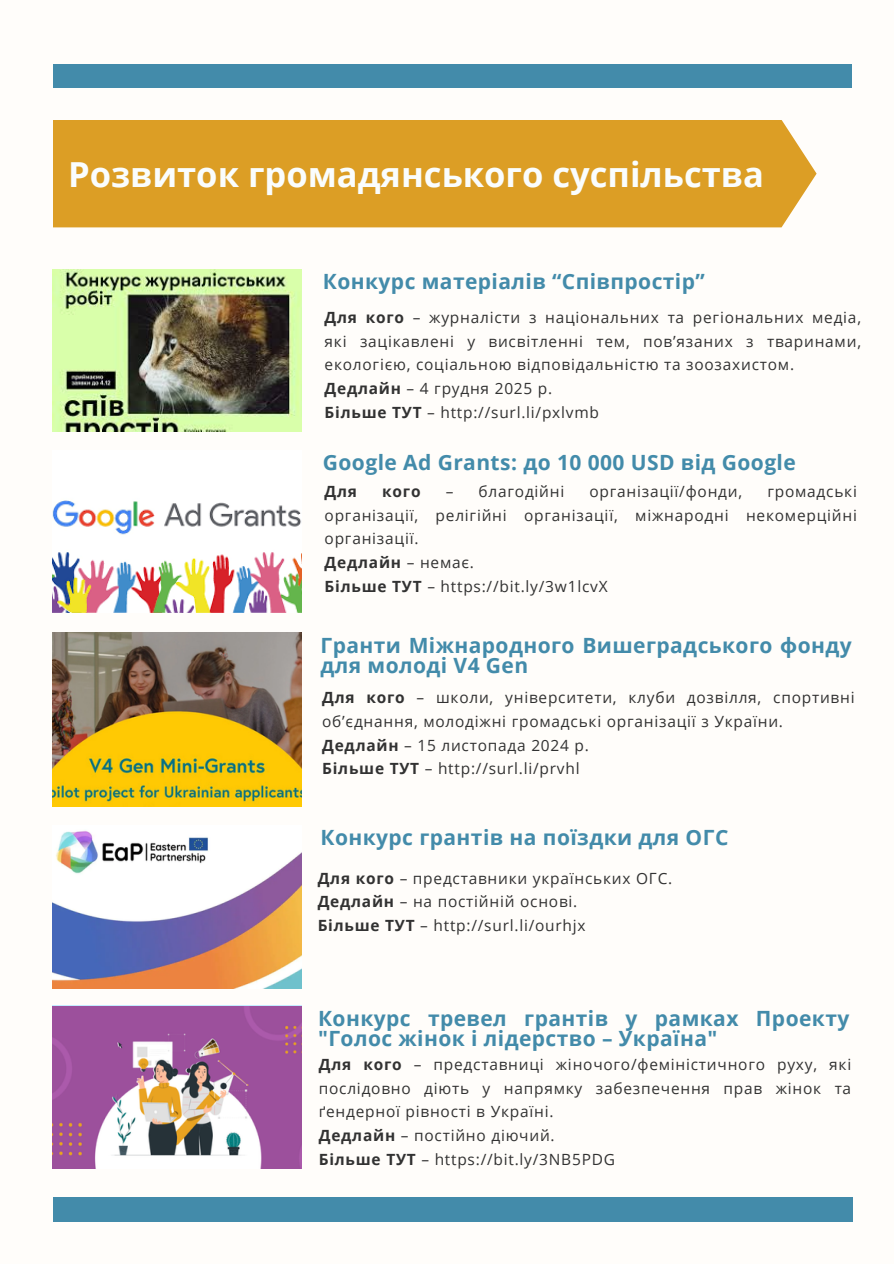
<style>
.page{position:relative;width:894px;height:1264px;background:#fff}
.page>*{position:absolute;margin:0;border:0;box-sizing:border-box;transform-origin:0 0}
.t1{font:700 34.5px "Open Sans";color:#fafdfd}
.t2{font:700 21px/20.2px "Open Sans";letter-spacing:.02em;color:#438baa}
.t3{font:15.45px/23.7px "Open Sans";letter-spacing:.05em;color:#323232;text-align:justify}
.t4{font:700 15.45px "Open Sans";letter-spacing:.05em;color:#323232}
.s1{font-weight:700}
.s2{font-weight:400}
</style>
<div class="page">
<div style="left:0;top:0;width:893px;height:1263px;background:#fffdfa"></div>
<img style="left:53px;top:270px;width:248px;height:162px">
<div style="left:53px;top:64px;width:797px;height:24px;background:#438baa"></div>
<div style="left:53px;top:1197px;width:799px;height:24px;background:#438baa"></div>
<div style="left:53px;top:120px;width:763px;height:107px;background:#dc9e25"></div>
<img style="left:53px;top:1006px;width:248px;height:162px">
<img style="left:53px;top:500px;width:248px;height:113px">
<img style="left:53px;top:633px;width:248px;height:173px">
<img style="left:53px;top:831px;width:248px;height:157px">
<p class="t1" style="left:68px;top:150px;width:697px">Розвиток громадянського суспільства</p>
<h1 class="t2" style="left:323px;top:270px;width:383px">Конкурс матеріалів “Співпростір”</h1>
<h2 class="t3" style="left:324px;top:305px;width:538px"><span class="s1">Для кого</span> – журналісти з національних та регіональних медіа, які зацікавлені у висвітленні тем, пов’язаних з тваринами, екологією, соціальною відповідальністю та зоозахистом.</h2>
<p class="t3" style="left:324px;top:376px;width:229px"><span class="s1">Дедлайн</span> – 4 грудня 2025 р.</p>
<p class="t3" style="left:324px;top:400px;width:276px"><span class="s1">Більше ТУТ</span> – http://surl.li/pxlvmb</p>
<p class="t2" style="left:323px;top:451px;width:474px">Google Ad Grants: до 10 000 USD від Google</p>
<h2 class="t4" style="left:324px;top:480px;width:34px">Для</h2>
<h2 class="t4" style="left:382px;top:480px;width:40px">кого</h2>
<h2 class="t3" style="left:445px;top:479px;width:120px">– благодійні</h2>
<h2 class="t3" style="left:589px;top:479px;width:154px">організації/фонди,</h2>
<h2 class="t3" style="left:324px;top:479px;width:533px;text-indent:442px">громадські організації, релігійні організації, міжнародні некомерційні організації.</h2>
<p class="t4" style="left:324px;top:551px;width:151px">Дедлайн <span class="s2">– немає.</span></p>
<p class="t3" style="left:324px;top:573px;width:284px"><span class="s1">Більше ТУТ</span> – https://bit.ly/3w1lcvX</p>
<p class="t2" style="left:320px;top:634px;width:532px">Гранти Міжнародного Вишеградського фонду для молоді V4 Gen</p>
<h2 class="t3" style="left:322px;top:685px;width:534px"><span class="s1">Для кого</span> – школи, університети, клуби дозвілля, спортивні об’єднання, молодіжні громадські організації з України.</h2>
<p class="t3" style="left:322px;top:732px;width:268px"><span class="s1">Дедлайн</span> – 15 листопада 2024 р.</p>
<p class="t3" style="left:322px;top:756px;width:259px"><span class="s1">Більше ТУТ</span> – http://surl.li/prvhl</p>
<p class="t2" style="left:320px;top:826px;width:409px">Конкурс грантів на поїздки для ОГС</p>
<h2 class="t3" style="left:317px;top:865px;width:356px"><span class="s1">Для кого</span> – представники українських ОГС.</h2>
<p class="t3" style="left:317px;top:889px;width:261px"><span class="s1">Дедлайн</span> – на постійній основі.</p>
<p class="t3" style="left:317px;top:913px;width:269px"><span class="s1">Більше ТУТ</span> – http://surl.li/ourhjx</p>
<p class="t2" style="left:318px;top:1007px;width:532px">Конкурс тревел грантів у рамках Проекту "Голос жінок і лідерство – Україна"</p>
<h2 class="t3" style="left:319px;top:1052px;width:533px"><span class="s1">Для кого</span> – представниці жіночого/феміністичного руху, які послідовно діють у напрямку забезпечення прав жінок та ґендерної рівності в Україні.</h2>
<p class="t3" style="left:319px;top:1123px;width:237px"><span class="s1">Дедлайн</span> – постійно діючий.</p>
<p class="t3" style="left:319px;top:1146px;width:297px"><span class="s1">Більше ТУТ</span> – https://bit.ly/3NB5PDG</p>
</div>
